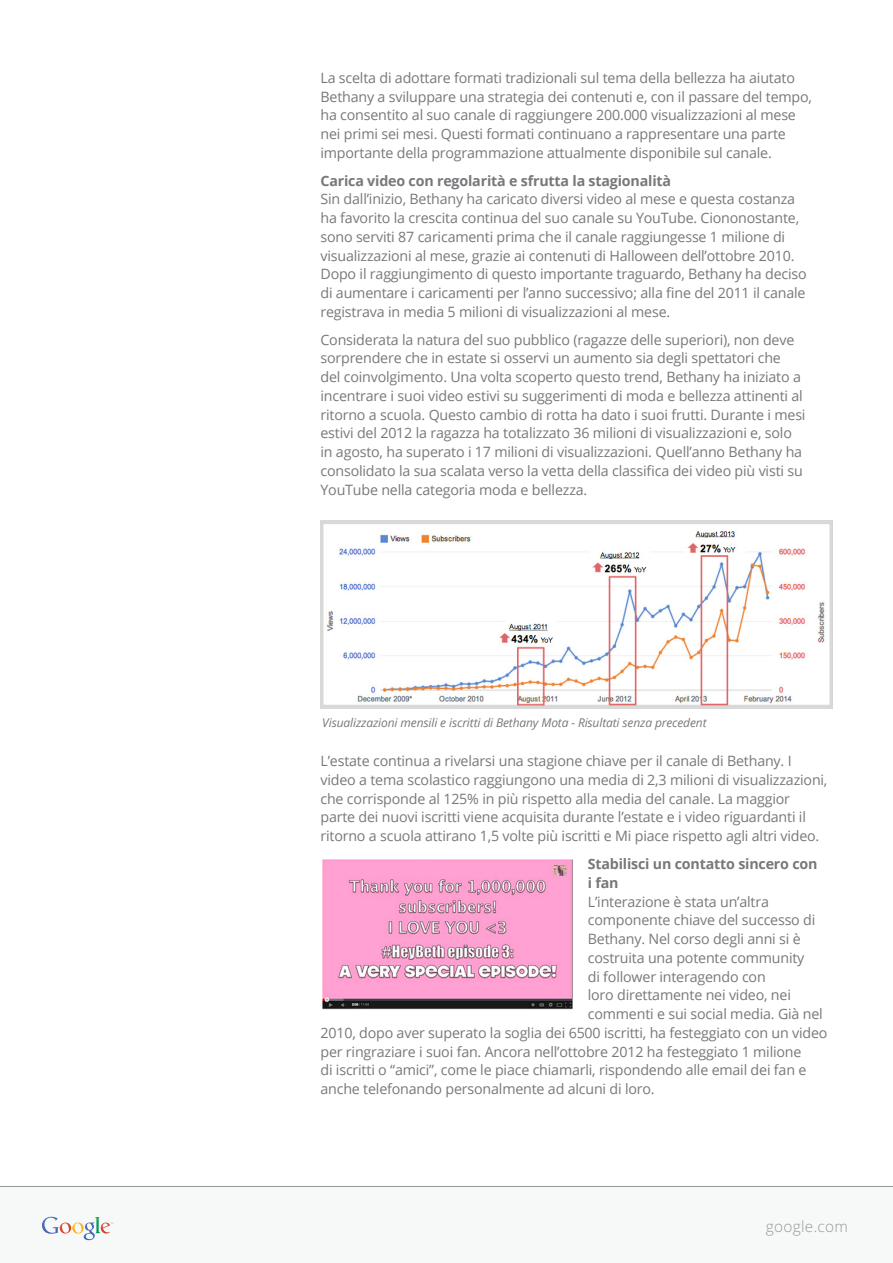
<style>
.page{position:relative;width:893px;height:1263px;background:#fff}
.page>*{position:absolute;margin:0;border:0;box-sizing:border-box;transform-origin:0 0}
.t1{font:300 15.3px "Open Sans";letter-spacing:.02em;color:#989898}
.t2{font:14.25px/18.8px "Open Sans";letter-spacing:-.015em;color:#77787b}
.t3{font:700 14.25px/18.8px "Open Sans";letter-spacing:-.015em;color:#77787b}
.t4{font:italic 12px "Open Sans";letter-spacing:-.01em;color:#77787b}
</style>
<div class="page">
<hr style="left:0;top:1186px;width:892px;height:1px;background:#989898">
<img style="left:95px;top:1217px;width:6px;height:16px">
<svg style="left:60px;top:1222px;width:24px;height:11px"></svg>
<img style="left:84px;top:1222px;width:11px;height:18px">
<img style="left:42px;top:1217px;width:17px;height:17px">
<svg style="left:101px;top:1222px;width:12px;height:11px"></svg>
<img style="left:321px;top:521px;width:512px;height:188px">
<img style="left:322px;top:859px;width:251px;height:150px">
<p class="t2" style="left:320px;top:68px;width:493px">La scelta di adottare formati tradizionali sul tema della bellezza ha aiutato Bethany a sviluppare una strategia dei contenuti e, con il passare del tempo, ha consentito al suo canale di raggiungere 200.000 visualizzazioni al mese nei primi sei mesi. Questi formati continuano a rappresentare una parte importante della programmazione attualmente disponibile sul canale.</p>
<p class="t3" style="left:320px;top:171px;width:352px">Carica video con regolarità e sfrutta la stagionalità</p>
<p class="t2" style="left:320px;top:189px;width:488px">Sin dall’inizio, Bethany ha caricato diversi video al mese e questa costanza ha favorito la crescita continua del suo canale su YouTube. Ciononostante, sono serviti 87 caricamenti prima che il canale raggiungesse 1 milione di visualizzazioni al mese, grazie ai contenuti di Halloween dell’ottobre 2010.<br>Dopo il raggiungimento di questo importante traguardo, Bethany ha deciso di aumentare i caricamenti per l’anno successivo; alla fine del 2011 il canale registrava in media 5 milioni di visualizzazioni al mese.</p>
<p class="t2" style="left:320px;top:330px;width:487px">Considerata la natura del suo pubblico (ragazze delle superiori), non deve sorprendere che in estate si osservi un aumento sia degli spettatori che<br>del coinvolgimento. Una volta scoperto questo trend, Bethany ha iniziato a incentrare i suoi video estivi su suggerimenti di moda e bellezza attinenti al ritorno a scuola. Questo cambio di rotta ha dato i suoi frutti. Durante i mesi estivi del 2012 la ragazza ha totalizzato 36 milioni di visualizzazioni e, solo in agosto, ha superato i 17 milioni di visualizzazioni. Quell’anno Bethany ha consolidato la sua scalata verso la vetta della classifica dei video più visti su YouTube nella categoria moda e bellezza.</p>
<p class="t4" style="left:322px;top:714px;width:386px">Visualizzazioni mensili e iscritti di Bethany Mota - Risultati senza precedent</p>
<p class="t2" style="left:320px;top:751px;width:508px">L’estate continua a rivelarsi una stagione chiave per il canale di Bethany. I video a tema scolastico raggiungono una media di 2,3 milioni di visualizzazioni, che corrisponde al 125% in più rispetto alla media del canale. La maggior parte dei nuovi iscritti viene acquisita durante l’estate e i video riguardanti il ritorno a scuola attirano 1,5 volte più iscritti e Mi piace rispetto agli altri video.</p>
<p class="t3" style="left:588px;top:854px;width:231px">Stabilisci un contatto sincero con i fan</p>
<p class="t2" style="left:588px;top:891px;width:183px">L’interazione è stata un’altra</p>
<p class="t2" style="left:588px;top:910px;width:229px">componente chiave del successo di</p>
<p class="t2" style="left:588px;top:929px;width:214px">Bethany. Nel corso degli anni si è</p>
<p class="t2" style="left:588px;top:948px;width:218px">costruita una potente community</p>
<p class="t2" style="left:588px;top:966px;width:179px">di follower interagendo con</p>
<p class="t2" style="left:588px;top:985px;width:205px">loro direttamente nei video, nei</p>
<p class="t2" style="left:588px;top:1004px;width:237px">commenti e sui social media. Già nel</p>
<p class="t2" style="left:320px;top:1023px;width:509px">2010, dopo aver superato la soglia dei 6500 iscritti, ha festeggiato con un video</p>
<p class="t2" style="left:320px;top:1041px;width:482px">per ringraziare i suoi fan. Ancora nell’ottobre 2012 ha festeggiato 1 milione</p>
<p class="t2" style="left:320px;top:1060px;width:487px">di iscritti o “amici”, come le piace chiamarli, rispondendo alle email dei fan e</p>
<p class="t2" style="left:320px;top:1079px;width:336px">anche telefonando personalmente ad alcuni di loro.</p>
<p class="t1" style="left:766px;top:1216px;width:84px">google.com</p>
</div>
